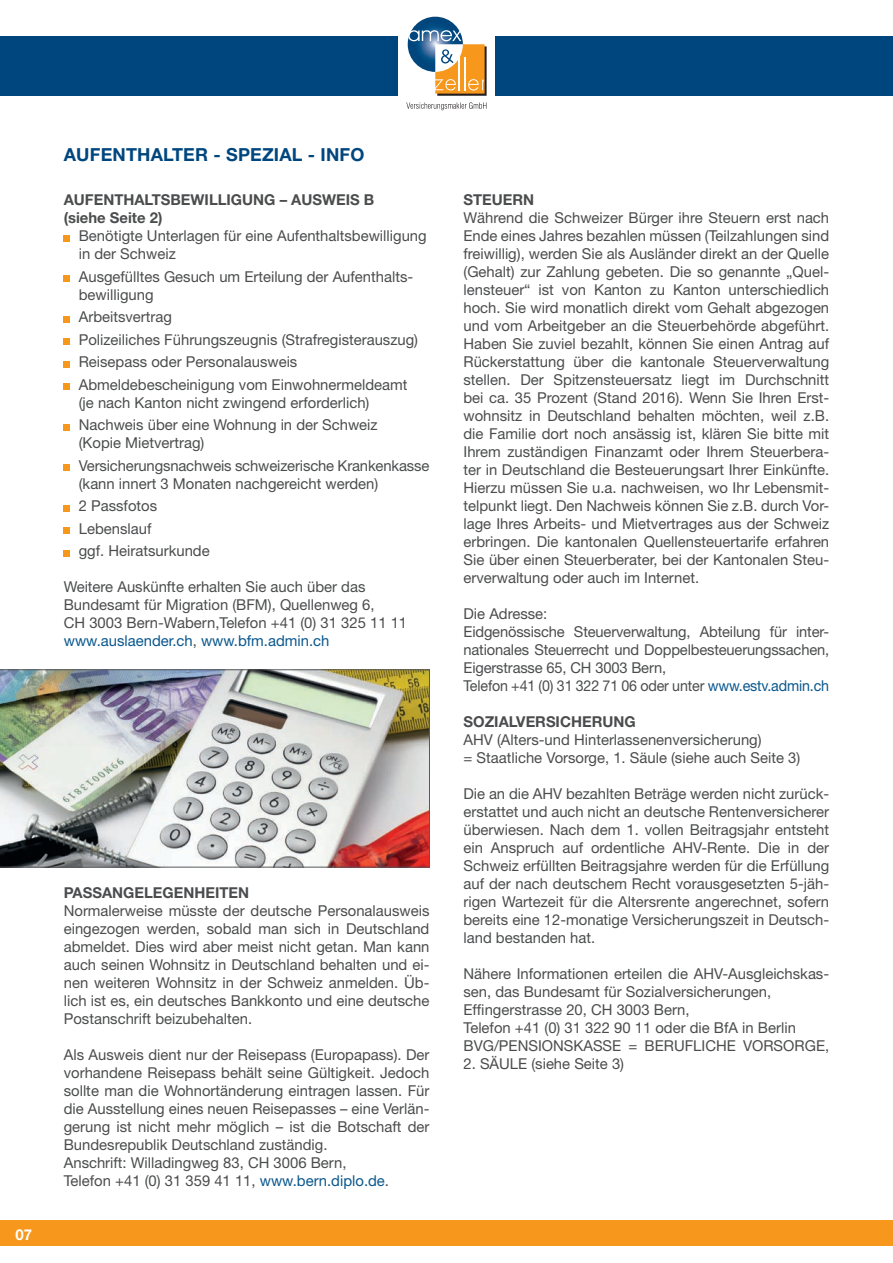
<style>
.page{position:relative;width:893px;height:1263px;background:#fff}
.page>*{position:absolute;margin:0;border:0;box-sizing:border-box;transform-origin:0 0}
.t1{font:700 18px "Helvetica Neue";letter-spacing:.01em;color:#00467e}
.t2{font:15px/18px "Helvetica Neue";color:#4b4c4d}
.t3{font:700 15px/18px "Helvetica Neue";color:#4b4c4d}
.t4{font:700 15px "Helvetica Neue";color:#fff}
.s1{color:#0a578d}
</style>
<div class="page">
<div style="left:0;top:1220px;width:893px;height:26px;background:#f7981d"></div>
<svg style="left:64px;top:235px;width:6px;height:6px"></svg>
<div style="left:64px;top:275px;width:6px;height:7px;background:#f7981d"></div>
<svg style="left:64px;top:316px;width:6px;height:6px"></svg>
<div style="left:64px;top:338px;width:6px;height:7px;background:#f7981d"></div>
<svg style="left:64px;top:361px;width:6px;height:6px"></svg>
<div style="left:64px;top:383px;width:6px;height:7px;background:#f7981d"></div>
<svg style="left:64px;top:424px;width:6px;height:6px"></svg>
<div style="left:64px;top:464px;width:6px;height:7px;background:#f7981d"></div>
<svg style="left:64px;top:505px;width:6px;height:6px"></svg>
<div style="left:64px;top:527px;width:6px;height:7px;background:#f7981d"></div>
<svg style="left:64px;top:550px;width:6px;height:6px"></svg>
<img style="left:0;top:669px;width:430px;height:198px">
<div style="left:0;top:36px;width:893px;height:60px;background:#00467e"></div>
<div style="left:398px;top:0;width:97px;height:98px;background:#fff"></div>
<img style="left:411px;top:17px;width:48px;height:13px">
<svg style="left:408px;top:30px;width:79px;height:66px"></svg>
<svg style="left:406px;top:102px;width:80px;height:8px"></svg>
<p class="t1" style="left:64px;top:144px;width:302px">AUFENTHALTER - SPEZIAL - INFO</p>
<p class="t3" style="left:64px;top:191px;width:312px">AUFENTHALTSBEWILLIGUNG – AUSWEIS B (siehe Seite 2)</p>
<p class="t2" style="left:79px;top:227px;width:349px">Benötigte Unterlagen für eine Aufenthaltsbewilligung in der Schweiz</p>
<p class="t2" style="left:79px;top:267px;width:336px">Ausgefülltes Gesuch um Erteilung der Aufenthalts&shy;bewilligung</p>
<p class="t2" style="left:79px;top:305px;width:341px;line-height:22.5px">Arbeitsvertrag<br>Polizeiliches Führungszeugnis (Strafregisterauszug)<br>Reisepass oder Personalausweis Abmeldebescheinigung vom Einwohnermeldeamt</p>
<p class="t2" style="left:79px;top:391px;width:300px;line-height:22.5px">(je nach Kanton nicht zwingend erforderlich)<br>Nachweis über eine Wohnung in der Schweiz</p>
<p class="t2" style="left:79px;top:431px;width:352px;line-height:22.5px">(Kopie Mietvertrag)<br>Versicherungsnachweis schweizerische Krankenkasse</p>
<p class="t2" style="left:79px;top:472px;width:301px;line-height:22.5px">(kann innert 3 Monaten nachgereicht werden)<br>2 Passfotos<br>Lebenslauf<br>ggf. Heiratsurkunde</p>
<p class="t2" style="left:64px;top:578px;width:345px">Weitere Auskünfte erhalten Sie auch über das Bundesamt für Migration (BFM), Quellenweg 6,<br>CH 3003 Bern-Wabern,Telefon +41 (0) 31 325 11 11 <span class="s1">www.auslaender.ch</span>, <span class="s1">www.bfm.admin.ch</span></p>
<p class="t4" style="left:16px;top:1225px;width:18px">07</p>
<p class="t3" style="left:64px;top:884px;width:187px">PASSANGELEGENHEITEN</p>
<p class="t2" style="left:64px;top:902px;width:367px;text-align:justify">Normalerweise müsste der deutsche Personalausweis eingezogen werden, sobald man sich in Deutschland abmeldet. Dies wird aber meist nicht getan. Man kann auch seinen Wohnsitz in Deutschland behalten und ei&shy;nen weiteren Wohnsitz in der Schweiz anmelden. Üb&shy;lich ist es, ein deutsches Bankkonto und eine deutsche Postanschrift beizubehalten.</p>
<p class="t2" style="left:64px;top:1046px;width:367px">Als Ausweis dient nur der Reisepass (Europapass). Der vorhandene Reisepass behält seine Gültigkeit. Jedoch sollte man die Wohnortänderung eintragen lassen. Für die Ausstellung eines neuen Reisepasses – eine Verlän&shy;gerung ist nicht mehr möglich – ist die Botschaft der Bundesrepublik Deutschland zuständig.<br>Anschrift: Willadingweg 83, CH 3006 Bern,<br>Telefon +41 (0) 31 359 41 11, <span class="s1">www.bern.diplo.de</span>.</p>
<p class="t3" style="left:463px;top:191px;width:72px">STEUERN</p>
<p class="t2" style="left:463px;top:209px;width:367px;text-align:justify">Während die Schweizer Bürger ihre Steuern erst nach Ende eines Jahres bezahlen müssen (Teilzahlungen sind freiwillig), werden Sie als Ausländer direkt an der Quelle (Gehalt) zur Zahlung gebeten. Die so genannte „Quel&shy;lensteuer“ ist von Kanton zu Kanton unterschiedlich hoch. Sie wird monatlich direkt vom Gehalt abgezogen und vom Arbeitgeber an die Steuerbehörde abgeführt.<br>Haben Sie zuviel bezahlt, können Sie einen Antrag auf Rückerstattung über die kantonale Steuerverwaltung stellen. Der Spitzensteuersatz liegt im Durchschnitt bei ca. 35 Prozent (Stand 2016). Wenn Sie Ihren Erst&shy;wohnsitz in Deutschland behalten möchten, weil z.B. die Familie dort noch ansässig ist, klären Sie bitte mit Ihrem zuständigen Finanzamt oder Ihrem Steuerbera&shy;ter in Deutschland die Besteuerungsart Ihrer Einkünfte.<br>Hierzu müssen Sie u.a. nachweisen, wo Ihr Lebensmit&shy;telpunkt liegt. Den Nachweis können Sie z.B. durch Vor&shy;lage Ihres Arbeits- und Mietvertrages aus der Schweiz erbringen. Die kantonalen Quellensteuertarife erfahren Sie über einen Steuerberater, bei der Kantonalen Steu&shy;erverwaltung oder auch im Internet.</p>
<p class="t2" style="left:463px;top:605px;width:367px">Die Adresse:<br>Eidgenössische Steuerverwaltung, Abteilung für inter&shy;nationales Steuerrecht und Doppelbesteuerungssachen, Eigerstrasse 65, CH 3003 Bern,<br>Telefon +41 (0) 31 322 71 06 oder unter <span class="s1">www.estv.admin.ch</span></p>
<p class="t3" style="left:463px;top:713px;width:174px">SOZIALVERSICHERUNG</p>
<p class="t2" style="left:463px;top:731px;width:338px">AHV (Alters-und Hinterlassenenversicherung)<br>= Staatliche Vorsorge, 1. Säule (siehe auch Seite 3)</p>
<p class="t2" style="left:463px;top:785px;width:367px;text-align:justify">Die an die AHV bezahlten Beträge werden nicht zurück&shy;erstattet und auch nicht an deutsche Rentenversicherer überwiesen. Nach dem 1. vollen Beitragsjahr entsteht ein Anspruch auf ordentliche AHV-Rente. Die in der Schweiz erfüllten Beitragsjahre werden für die Erfüllung auf der nach deutschem Recht vorausgesetzten 5-jäh&shy;rigen Wartezeit für die Altersrente angerechnet, sofern bereits eine 12-monatige Versicherungszeit in Deutsch&shy;land bestanden hat.</p>
<p class="t2" style="left:463px;top:965px;width:367px">Nähere Informationen erteilen die AHV-Ausgleichskas&shy;sen, das Bundesamt für Sozialversicherungen, Effingerstrasse 20, CH 3003 Bern,<br>Telefon +41 (0) 31 322 90 11 oder die BfA in Berlin BVG/PENSIONSKASSE = BERUFLICHE VORSORGE,</p>
<p class="t2" style="left:463px;top:1055px;width:162px">2. SÄULE (siehe Seite 3)</p>
</div>
